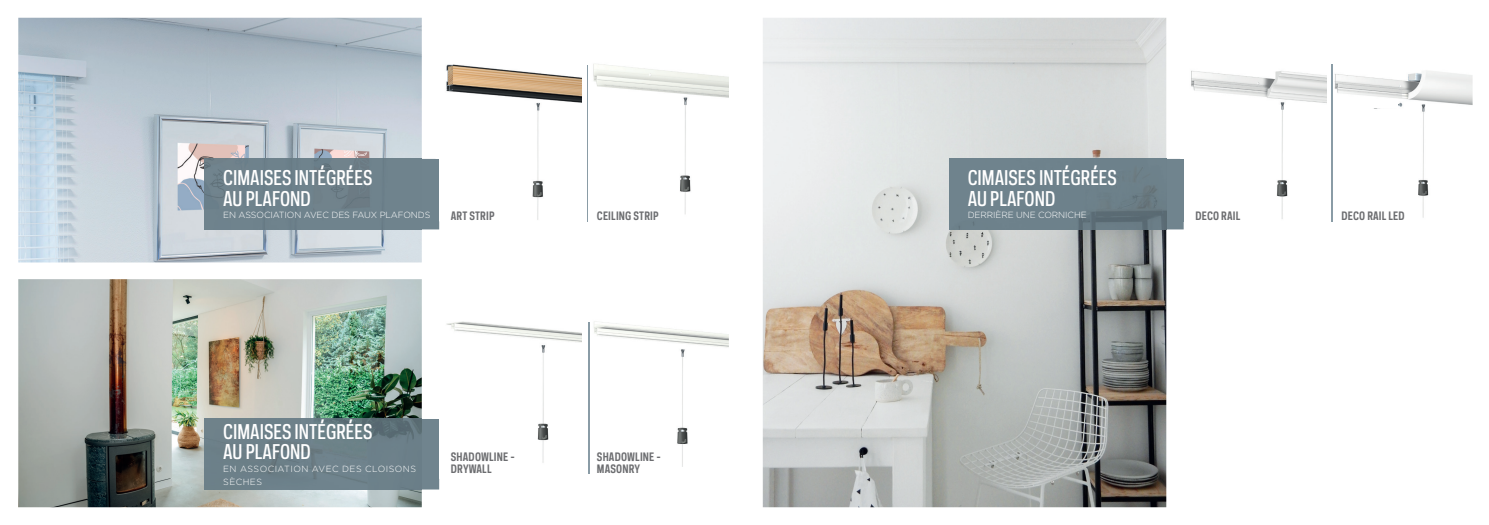
<style>
.page{position:relative;width:1489px;height:525px;background:#fff}
.page>*{position:absolute;margin:0;border:0;box-sizing:border-box;transform-origin:0 0}
.t1{font:500 19px/20.4px "Galaxie Polaris Condensed";color:#fff}
.t2{font:700 10.88px/12px "Galaxie Polaris Condensed";letter-spacing:.015em;color:#6c6d70}
.t3{font:300 8.88px "Gotham";letter-spacing:-.01em;color:#fff}
.t4{font:300 8.88px/12.8px "Gotham";letter-spacing:.05em;color:#fff}
</style>
<div class="page">
<img style="left:593px;top:64px;width:135px;height:150px">
<img style="left:446px;top:64px;width:136px;height:156px">
<hr style="left:587px;top:65px;width:1px;height:156px;background:#8a9ca6">
<img style="left:446px;top:321px;width:136px;height:142px">
<img style="left:588px;top:321px;width:140px;height:153px">
<img style="left:588px;top:322px;width:1px;height:151px">
<img style="left:18px;top:279px;width:404px;height:228px">
<img style="left:18px;top:18px;width:404px;height:244px">
<svg style="left:422px;top:159px;width:17px;height:70px"></svg>
<hr style="left:435px;top:159px;width:4px;height:62px;background:#70848e">
<div style="left:205px;top:159px;width:217px;height:70px;background:#6f838c"></div>
<svg style="left:422px;top:419px;width:17px;height:70px"></svg>
<hr style="left:435px;top:419px;width:4px;height:59px;background:#70848e">
<img style="left:205px;top:419px;width:217px;height:70px">
<img style="left:1331px;top:64px;width:141px;height:158px">
<img style="left:1191px;top:70px;width:135px;height:149px">
<img style="left:1331px;top:65px;width:1px;height:156px">
<img style="left:762px;top:18px;width:404px;height:489px">
<svg style="left:1166px;top:159px;width:17px;height:70px"></svg>
<hr style="left:1180px;top:159px;width:3px;height:62px;background:#70848e">
<img style="left:949px;top:159px;width:217px;height:70px">
<div style="left:1230px;top:99px;width:32px;height:9px;background:#fff"></div>
<div style="left:1364px;top:99px;width:33px;height:9px;background:#fff"></div>
<p class="t1" style="left:223px;top:167px;width:151px">CIMAISES INTÉGRÉES<br>AU PLAFOND</p>
<p class="t3" style="left:223px;top:209px;width:209px">EN ASSOCIATION AVEC DES FAUX PLAFONDS</p>
<p class="t2" style="left:451px;top:210px;width:45px">ART STRIP</p>
<p class="t2" style="left:597px;top:210px;width:63px">CEILING STRIP</p>
<p class="t1" style="left:223px;top:421px;width:151px">CIMAISES INTÉGRÉES<br>AU PLAFOND</p>
<p class="t4" style="left:223px;top:462px;width:194px">EN ASSOCIATION AVEC DES CLOISONS<br>SÈCHES</p>
<p class="t2" style="left:451px;top:450px;width:66px">SHADOWLINE -<br>DRYWALL</p>
<p class="t2" style="left:597px;top:450px;width:66px">SHADOWLINE -<br>MASONRY</p>
<p class="t1" style="left:967px;top:167px;width:151px">CIMAISES INTÉGRÉES<br>AU PLAFOND</p>
<p class="t3" style="left:967px;top:209px;width:120px">DERRIÈRE UNE CORNICHE</p>
<p class="t2" style="left:1195px;top:210px;width:46px">DECO RAIL</p>
<p class="t2" style="left:1341px;top:210px;width:65px">DECO RAIL LED</p>
</div>
